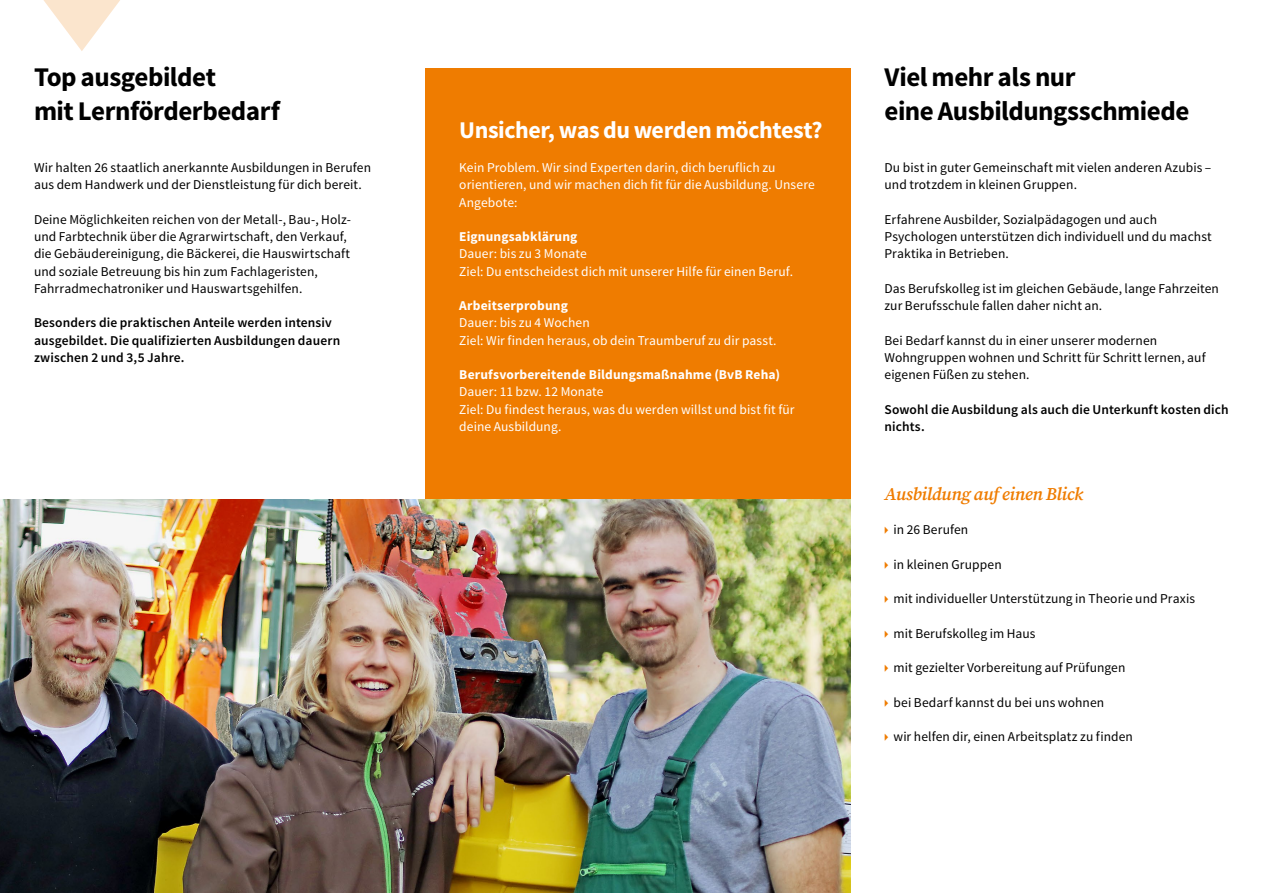
<style>
.page{position:relative;width:1263px;height:893px;background:#fff}
.page>*{position:absolute;margin:0;border:0;box-sizing:border-box;transform-origin:0 0}
.t1{font:700 27px/34.5px "Source Sans Pro";letter-spacing:-.02em;color:#000}
.t2{font:700 24px "Source Sans Pro";letter-spacing:-.02em;color:#fff}
.t3{font:italic 600 18px "Source Serif Pro";letter-spacing:-.015em;color:#ef7c00}
.t4{font:13.5px/17.2px "Source Sans Pro";letter-spacing:.005em;color:#000}
.t5{font:13.5px/17.2px "Source Sans Pro";letter-spacing:.005em;color:#fff}
.t6{font:600 13.5px/17.2px "Source Sans Pro";letter-spacing:.01em;color:#000}
.t7{font:700 13.5px "Source Sans Pro";letter-spacing:.01em;color:#fff}
.s1{color:#ef7c00}
</style>
<div class="page">
<div style="left:425px;top:69px;width:425px;height:441px;background:#ef7c00"></div>
<img style="left:0;top:500px;width:850px;height:393px">
<svg style="left:43px;top:0;width:77px;height:51px"></svg>
<h1 class="t1" style="left:34px;top:61px;width:247px">Top ausgebildet<br>mit Lernförderbedarf</h1>
<p class="t4" style="left:34px;top:159px;width:338px">Wir halten 26 staatlich anerkannte Ausbildungen in Berufen aus dem Handwerk und der Dienstleistung für dich bereit.</p>
<p class="t4" style="left:34px;top:211px;width:319px">Deine Möglichkeiten reichen von der Metall-, Bau-, Holz&shy;und Farbtechnik über die Agrarwirtschaft, den Verkauf, die Gebäudereinigung, die Bäckerei, die Hauswirtschaft und soziale Betreuung bis hin zum Fachlageristen, Fahrradmechatroniker und Hauswartsgehilfen.</p>
<p class="t6" style="left:34px;top:315px;width:308px">Besonders die praktischen Anteile werden intensiv ausgebildet. Die qualifizierten Ausbildungen dauern zwischen 2 und 3,5 Jahre.</p>
<h2 class="t2" style="left:459px;top:114px;width:365px">Unsicher, was du werden möchtest?</h2>
<p class="t5" style="left:459px;top:159px;width:357px">Kein Problem. Wir sind Experten darin, dich beruflich zu orientieren, und wir machen dich fit für die Ausbildung. Unsere<br>Angebote:</p>
<p class="t7" style="left:459px;top:228px;width:120px">Eignungsabklärung</p>
<p class="t5" style="left:459px;top:245px;width:335px">Dauer: bis zu 3 Monate<br>Ziel: Du entscheidest dich mit unserer Hilfe für einen Beruf.</p>
<p class="t7" style="left:459px;top:297px;width:110px">Arbeitserprobung</p>
<p class="t5" style="left:459px;top:314px;width:319px">Dauer: bis zu 4 Wochen<br>Ziel: Wir finden heraus, ob dein Traumberuf zu dir passt.</p>
<p class="t7" style="left:459px;top:366px;width:322px">Berufsvorbereitende Bildungsmaßnahme (BvB Reha)</p>
<p class="t5" style="left:459px;top:383px;width:337px">Dauer: 11 bzw. 12 Monate<br>Ziel: Du findest heraus, was du werden willst und bist fit für deine Ausbildung.</p>
<h1 class="t1" style="left:884px;top:61px;width:306px">Viel mehr als nur<br>eine Ausbildungsschmiede</h1>
<p class="t4" style="left:884px;top:159px;width:328px">Du bist in guter Gemeinschaft mit vielen anderen Azubis – und trotzdem in kleinen Gruppen.</p>
<p class="t4" style="left:884px;top:211px;width:329px">Erfahrene Ausbilder, Sozialpädagogen und auch<br>Psychologen unterstützen dich individuell und du machst<br>Praktika in Betrieben.</p>
<p class="t4" style="left:884px;top:280px;width:336px">Das Berufskolleg ist im gleichen Gebäude, lange Fahrzeiten zur Berufsschule fallen daher nicht an.</p>
<p class="t4" style="left:884px;top:332px;width:323px">Bei Bedarf kannst du in einer unserer modernen<br>Wohngruppen wohnen und Schritt für Schritt lernen, auf eigenen Füßen zu stehen.</p>
<p class="t6" style="left:884px;top:401px;width:346px">Sowohl die Ausbildung als auch die Unterkunft kosten dich nichts.</p>
<h3 class="t3" style="left:884px;top:482px;width:200px">Ausbildung auf einen Blick</h3>
<p class="t4" style="left:884px;top:521px;width:85px"><span class="s1">▶</span> in 26 Berufen</p>
<p class="t4" style="left:884px;top:556px;width:119px"><span class="s1">▶</span> in kleinen Gruppen</p>
<p class="t4" style="left:884px;top:590px;width:312px"><span class="s1">▶</span> mit individueller Unterstützung in Theorie und Praxis</p>
<p class="t4" style="left:884px;top:625px;width:153px"><span class="s1">▶</span> mit Berufskolleg im Haus</p>
<p class="t4" style="left:884px;top:659px;width:242px"><span class="s1">▶</span> mit gezielter Vorbereitung auf Prüfungen</p>
<p class="t4" style="left:884px;top:694px;width:221px"><span class="s1">▶</span> bei Bedarf kannst du bei uns wohnen</p>
<p class="t4" style="left:884px;top:728px;width:250px"><span class="s1">▶</span> wir helfen dir, einen Arbeitsplatz zu finden</p>
</div>
